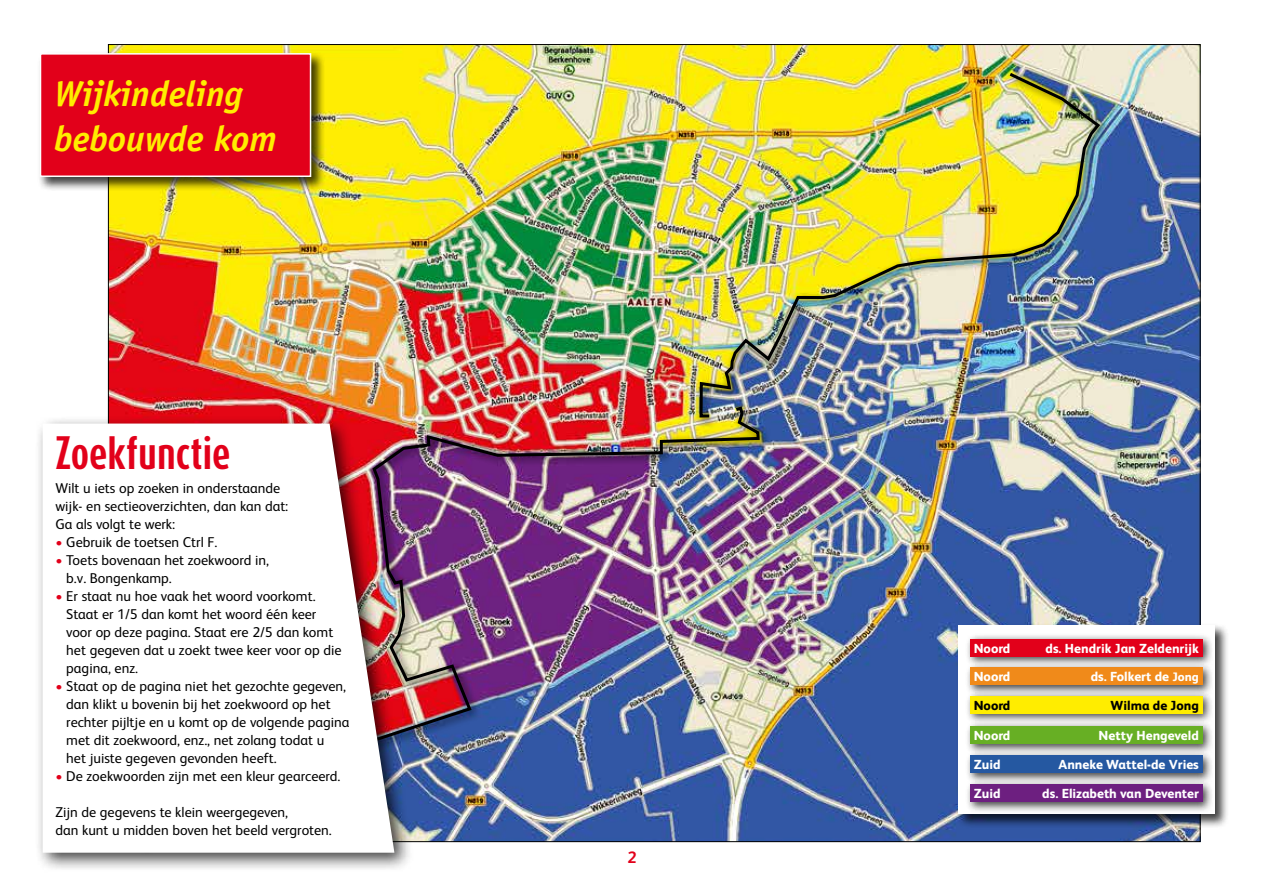
<style>
.page{position:relative;width:1263px;height:893px;background:#fff}
.page>*{position:absolute;margin:0;border:0;box-sizing:border-box;transform-origin:0 0}
.t1{font:700 39px "Dax Compact";color:#e2001a}
.t2{font:italic 700 36px/45px "Officina Sans Std";color:#ffed00}
.t3{font:700 16.5px "FS Albert";color:#e2001a}
.t4{font:14.25px/18px "FS Albert";color:#000}
.t5{font:800 13.2px "FS Albert";color:#fff}
.t6{font:800 13.2px "FS Albert";color:#000}
.s1{color:#e2001a}
.s2{font-size:12.3px}
</style>
<div class="page">
<img style="left:110px;top:46px;width:1088px;height:794px">
<div style="left:136px;top:402px;width:634px;height:453px;background:#000;opacity:.75"></div>
<img style="left:137px;top:405px;width:624px;height:443px">
<div style="left:694px;top:69px;width:416px;height:359px;background:#000;opacity:.75"></div>
<img style="left:698px;top:70px;width:404px;height:349px">
<div style="left:956px;top:623px;width:273px;height:205px;background:#000;opacity:.75"></div>
<div style="left:958px;top:625px;width:257px;height:189px;background:#fff"></div>
<div style="left:965px;top:721px;width:249px;height:34px;background:#000;opacity:.75"></div>
<div style="left:970px;top:726px;width:232px;height:18px;background:#67af24"></div>
<div style="left:965px;top:691px;width:249px;height:34px;background:#000;opacity:.75"></div>
<div style="left:970px;top:696px;width:232px;height:18px;background:#ffed00"></div>
<div style="left:965px;top:750px;width:249px;height:34px;background:#000;opacity:.75"></div>
<div style="left:970px;top:755px;width:232px;height:18px;background:#2558a1"></div>
<div style="left:965px;top:779px;width:249px;height:34px;background:#000;opacity:.75"></div>
<div style="left:970px;top:784px;width:232px;height:18px;background:#6d1f80"></div>
<div style="left:965px;top:662px;width:249px;height:34px;background:#000;opacity:.75"></div>
<div style="left:970px;top:667px;width:232px;height:18px;background:#f08a1a"></div>
<div style="left:965px;top:633px;width:249px;height:35px;background:#000;opacity:.75"></div>
<div style="left:970px;top:639px;width:232px;height:17px;background:#e2001a"></div>
<div style="left:38px;top:51px;width:287px;height:140px;background:#000;opacity:.75"></div>
<div style="left:40px;top:54px;width:270px;height:122px;background:#e2001a"></div>
<div style="left:40px;top:53px;width:271px;height:124px;border:2px solid #fff"></div>
<div style="left:34px;top:415px;width:379px;height:458px;background:#000;opacity:.75"></div>
<svg style="left:43px;top:424px;width:351px;height:429px"></svg>
<h2 class="t2" style="left:54px;top:71px;width:224px">Wijkindeling bebouwde kom</h2>
<h1 class="t1" style="left:55px;top:428px;width:177px">Zoekfunctie</h1>
<p class="t4" style="left:55px;top:478px;width:234px">Wilt u iets op zoeken in onderstaande wijk- en sectieoverzichten, dan kan dat:<br>Ga als volgt te werk:</p>
<p class="t4" style="left:55px;top:532px;width:164px"><span class="s1">•</span> Gebruik de toetsen Ctrl F.</p>
<p class="t4" style="left:66px;top:550px;width:204px;text-indent:-11px"><span class="s1">•</span> Toets bovenaan het zoekwoord in, b.v. Bongenkamp.</p>
<p class="t4" style="left:66px;top:586px;width:277px;text-indent:-11px"><span class="s1">•</span> Er staat nu hoe vaak het woord voorkomt.<br>Staat er 1/5 dan komt het woord één keer voor op deze pagina. Staat ere 2/5 dan komt het gegeven dat u zoekt twee keer voor op die pagina, enz.</p>
<p class="t4" style="left:66px;top:676px;width:285px;text-indent:-11px"><span class="s1">•</span> Staat op de pagina niet het gezochte gegeven, dan klikt u bovenin bij het zoekwoord op het rechter pijltje en u komt op de volgende pagina met dit zoekwoord, enz., net zolang todat u<br>het juiste gegeven gevonden heeft.</p>
<p class="t4" style="left:55px;top:766px;width:287px"><span class="s1">•</span> De zoekwoorden zijn met een kleur gearceerd.</p>
<p class="t4" style="left:55px;top:802px;width:278px">Zijn de gegevens te klein weergegeven,<br>dan kunt u midden boven het beeld vergroten.</p>
<p class="t3" style="left:627px;top:846px;width:11px">2</p>
<p class="t5" style="left:974px;top:639px;width:38px">Noord</p>
<p class="t5" style="left:1045px;top:639px;width:155px">ds. Hendrik Jan Zeldenrijk</p>
<p class="t5" style="left:974px;top:667px;width:38px">Noord</p>
<p class="t5" style="left:1091px;top:667px;width:110px">ds. Folkert de <span class="s2">Jong</span></p>
<p class="t6" style="left:974px;top:696px;width:38px">Noord</p>
<p class="t6" style="left:1110px;top:696px;width:90px">Wilma de Jong</p>
<p class="t5" style="left:974px;top:726px;width:38px">Noord</p>
<p class="t5" style="left:1098px;top:726px;width:102px">Netty Hengeveld</p>
<p class="t5" style="left:974px;top:755px;width:28px">Zuid</p>
<p class="t5" style="left:1058px;top:755px;width:142px">Anneke Wattel-de Vries</p>
<p class="t5" style="left:974px;top:784px;width:28px">Zuid</p>
<p class="t5" style="left:1042px;top:784px;width:158px">ds. Elizabeth van Deventer</p>
</div>
